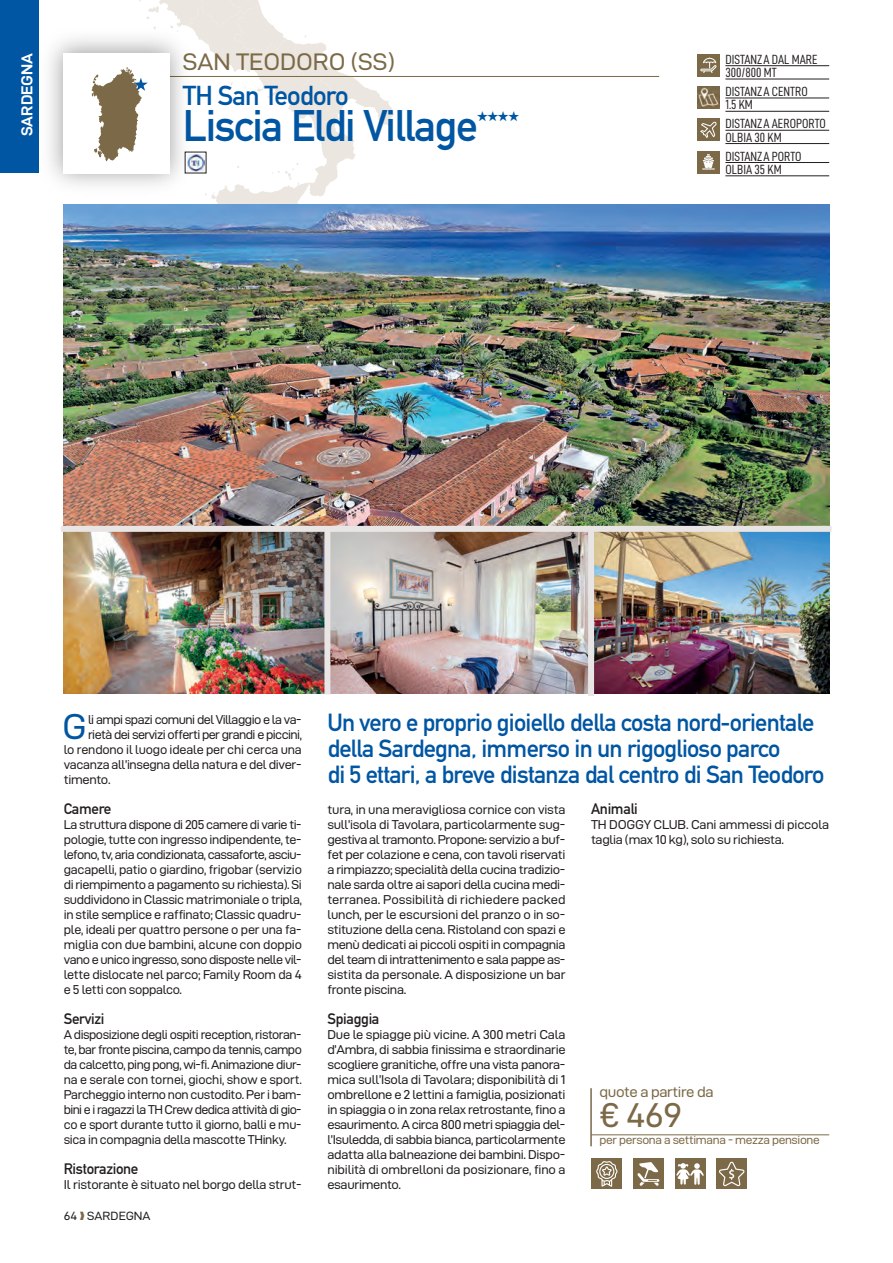
<style>
.page{position:relative;width:893px;height:1263px;background:#fff}
.page>*{position:absolute;margin:0;border:0;box-sizing:border-box;transform-origin:0 0}
.t1{font:700 43.5px "DIN Alternate";letter-spacing:-.03em;color:#0156a3}
.t2{font:36px "D DIN Exp";color:#0156a3}
.t3{font:34.5px "D DIN Exp";color:#7c6947}
.t4{font:700 27px "DIN Alternate";letter-spacing:-.03em;color:#0156a3}
.t5{font:700 24.45px/26.1px "DIN Alternate";letter-spacing:-.03em;color:#0156a3}
.t6{font:24px "D DIN Exp";color:#7c6947}
.t7{font:15.9px "D DIN Exp Bold";color:#fff}
.t8{font:700 15px "DIN Alternate";letter-spacing:-.02em;color:#231f20}
.t9{font:15px "D DIN Exp";letter-spacing:-.025em;color:#7c6947}
.t10{font:14.1px "Zapf Dingbats ITC";color:#0156a3}
.t11{font:13.35px/13.4px "D DIN Condensed";color:#231f20}
.t12{font:12.9px/15px "D DIN Exp";letter-spacing:-.025em;color:#231f20;text-align:justify}
.t13{font:12.9px "D DIN Exp";letter-spacing:-.045em;color:#231f20}
.t14{font:12px "D DIN Exp";letter-spacing:-.025em;color:#7c6947}
.t15{font:12px "D DIN Exp";color:#231f20}
.s1{color:#7c6947}
</style>
<div class="page">
<div style="left:0;top:0;width:38px;height:173px;background:#0156a3"></div>
<hr style="left:75px;top:76px;width:584px;height:1px;background:#7c6947">
<img style="left:38px;top:28px;width:53px;height:158px">
<div style="left:64px;top:53px;width:106px;height:120px;background:#fff"></div>
<hr style="left:725px;top:65px;width:104px;height:1px;background:#231f20">
<hr style="left:725px;top:79px;width:104px;height:1px;background:#231f20">
<div style="left:697px;top:54px;width:23px;height:23px;background:#7c6947"></div>
<svg style="left:700px;top:57px;width:17px;height:16px"></svg>
<hr style="left:725px;top:98px;width:104px;height:1px;background:#231f20">
<hr style="left:725px;top:111px;width:104px;height:1px;background:#231f20">
<img style="left:697px;top:86px;width:23px;height:23px">
<hr style="left:725px;top:130px;width:104px;height:1px;background:#231f20">
<hr style="left:725px;top:143px;width:104px;height:1px;background:#231f20">
<div style="left:697px;top:119px;width:23px;height:22px;background:#7c6947"></div>
<svg style="left:700px;top:122px;width:17px;height:16px"></svg>
<hr style="left:725px;top:162px;width:104px;height:1px;background:#231f20">
<hr style="left:725px;top:176px;width:104px;height:1px;background:#231f20">
<svg style="left:697px;top:151px;width:23px;height:22px"></svg>
<svg style="left:702px;top:169px;width:13px;height:1px"></svg>
<svg style="left:91px;top:0;width:303px;height:204px"></svg>
<hr style="left:591px;top:1134px;width:238px;height:1px;background:#7c6947">
<hr style="left:590px;top:1088px;width:2px;height:58px;background:#7c6947">
<img style="left:187px;top:154px;width:17px;height:17px">
<img style="left:64px;top:204px;width:766px;height:322px">
<img style="left:64px;top:532px;width:260px;height:162px">
<img style="left:330px;top:532px;width:258px;height:162px">
<img style="left:594px;top:532px;width:236px;height:162px">
<div style="left:61px;top:526px;width:771px;height:6px;background:#e9e5e4"></div>
<div style="left:324px;top:529px;width:6px;height:165px;background:#e9e5e4"></div>
<div style="left:588px;top:529px;width:6px;height:167px;background:#e9e5e4"></div>
<div style="left:592px;top:1159px;width:30px;height:30px;background:#7c6947"></div>
<svg style="left:596px;top:1161px;width:21px;height:26px"></svg>
<div style="left:633px;top:1159px;width:30px;height:30px;background:#7c6947"></div>
<svg style="left:637px;top:1162px;width:22px;height:24px"></svg>
<div style="left:675px;top:1159px;width:30px;height:30px;background:#7c6947"></div>
<svg style="left:676px;top:1163px;width:28px;height:22px"></svg>
<div style="left:717px;top:1159px;width:30px;height:30px;background:#7c6947"></div>
<svg style="left:719px;top:1162px;width:25px;height:24px"></svg>
<p class="t7" style="left:18px;top:136px;width:85px;rotate:-90deg">SARDEGNA</p>
<h3 class="t6" style="left:183px;top:54px;width:214px">san Teodoro (ss)</h3>
<h3 class="t4" style="left:183px;top:79px;width:167px">TH San Teodoro</h3>
<h1 class="t1" style="left:183px;top:100px;width:297px">Liscia Eldi Village</h1>
<p class="t10" style="left:477px;top:108px;width:44px">★★★★</p>
<p class="t11" style="left:725px;top:52px;width:94px">DISTANZA DAL MARE<br>300/800 MT</p>
<p class="t11" style="left:725px;top:84px;width:84px">DISTANZA CENTRO<br>1.5 KM</p>
<p class="t11" style="left:725px;top:117px;width:102px">DISTANZA AEROPORTO<br>OLBIA 30 KM</p>
<p class="t11" style="left:725px;top:149px;width:78px">DISTANZA PORTO<br>OLBIA 35 KM</p>
<h2 class="t2" style="left:62px;top:714px;width:26px">g</h2>
<p class="t12" style="left:88px;top:713px;width:215px">li ampi spazi comuni del villaggio e la va-</p>
<p class="t13" style="left:88px;top:730px;width:215px">rietà dei servizi offerti per grandi e piccini,</p>
<p class="t12" style="left:64px;top:743px;width:240px">lo rendono il luogo ideale per chi cerca una</p>
<p class="t12" style="left:64px;top:758px;width:239px">vacanza all’insegna della natura e del diver-</p>
<p class="t12" style="left:64px;top:773px;width:48px">timento.</p>
<p class="t8" style="left:64px;top:800px;width:49px">Camere</p>
<p class="t12" style="left:64px;top:818px;width:240px">la struttura dispone di 205 camere di varie ti&shy;pologie, tutte con ingresso indipendente, te&shy;lefono, tv, aria condizionata, cassaforte, asciu&shy;gacapelli, patio o giardino, frigobar (servizio di riempimento a pagamento su richiesta). si suddividono in Classic matrimoniale o tripla, in stile semplice e raffinato; Classic quadru&shy;ple, ideali per quattro persone o per una fa&shy;miglia con due bambini, alcune con doppio vano e unico ingresso, sono disposte nelle vil&shy;lette dislocate nel parco; Family room da 4 e 5 letti con soppalco.</p>
<p class="t8" style="left:64px;top:1010px;width:42px">Servizi</p>
<p class="t12" style="left:64px;top:1028px;width:240px">a disposizione degli ospiti reception, ristoran&shy;te, bar fronte piscina, campo da tennis, campo da calcetto, ping pong, wi-fi. animazione diur&shy;na e serale con tornei, giochi, show e sport. parcheggio interno non custodito. per i bam&shy;bini e i ragazzi la TH Crew dedica attività di gio&shy;co e sport durante tutto il giorno, balli e mu&shy;sica in compagnia della mascotte THinky.</p>
<p class="t8" style="left:64px;top:1160px;width:76px">Ristorazione</p>
<p class="t12" style="left:64px;top:1178px;width:239px">Il ristorante è situato nel borgo della strut-</p>
<p class="t15" style="left:64px;top:1212px;width:88px">64 <span class="s1">❱</span> sardegna</p>
<h3 class="t5" style="left:327px;top:710px;width:498px">Un vero e proprio gioiello della costa nord-orientale della Sardegna, immerso in un rigoglioso parco<br>di 5 ettari, a breve distanza dal centro di San Teodoro</h3>
<p class="t12" style="left:327px;top:803px;width:240px">tura, in una meravigliosa cornice con vista sull’isola di Tavolara, particolarmente sug&shy;gestiva al tramonto. propone: servizio a buf&shy;fet per colazione e cena, con tavoli riservati a rimpiazzo; specialità della cucina tradizio&shy;nale sarda oltre ai sapori della cucina medi&shy;terranea. possibilità di richiedere packed lunch, per le escursioni del pranzo o in so&shy;stituzione della cena. ristoland con spazi e menù dedicati ai piccoli ospiti in compagnia del team di intrattenimento e sala pappe as&shy;sistita da personale. a disposizione un bar fronte piscina.</p>
<p class="t8" style="left:327px;top:1010px;width:54px">Spiaggia</p>
<p class="t12" style="left:327px;top:1028px;width:240px">due le spiagge più vicine. a 300 metri Cala d’ambra, di sabbia finissima e straordinarie scogliere granitiche, offre una vista panora&shy;mica sull’Isola di Tavolara; disponibilità di 1 ombrellone e 2 lettini a famiglia, posizionati in spiaggia o in zona relax retrostante, fino a esaurimento. a circa 800 metri spiaggia del&shy;l’Isuledda, di sabbia bianca, particolarmente adatta alla balneazione dei bambini. dispo&shy;nibilità di ombrelloni da posizionare, fino a esaurimento.</p>
<p class="t8" style="left:591px;top:800px;width:48px">Animali</p>
<p class="t12" style="left:591px;top:818px;width:240px">TH doggY ClUB. Cani ammessi di piccola taglia (max 10 kg), solo su richiesta.</p>
<p class="t9" style="left:600px;top:1087px;width:116px">quote a partire da</p>
<h3 class="t3" style="left:600px;top:1103px;width:84px">€ 469</h3>
<p class="t14" style="left:600px;top:1135px;width:222px">per persona a settimana - mezza pensione</p>
</div>
